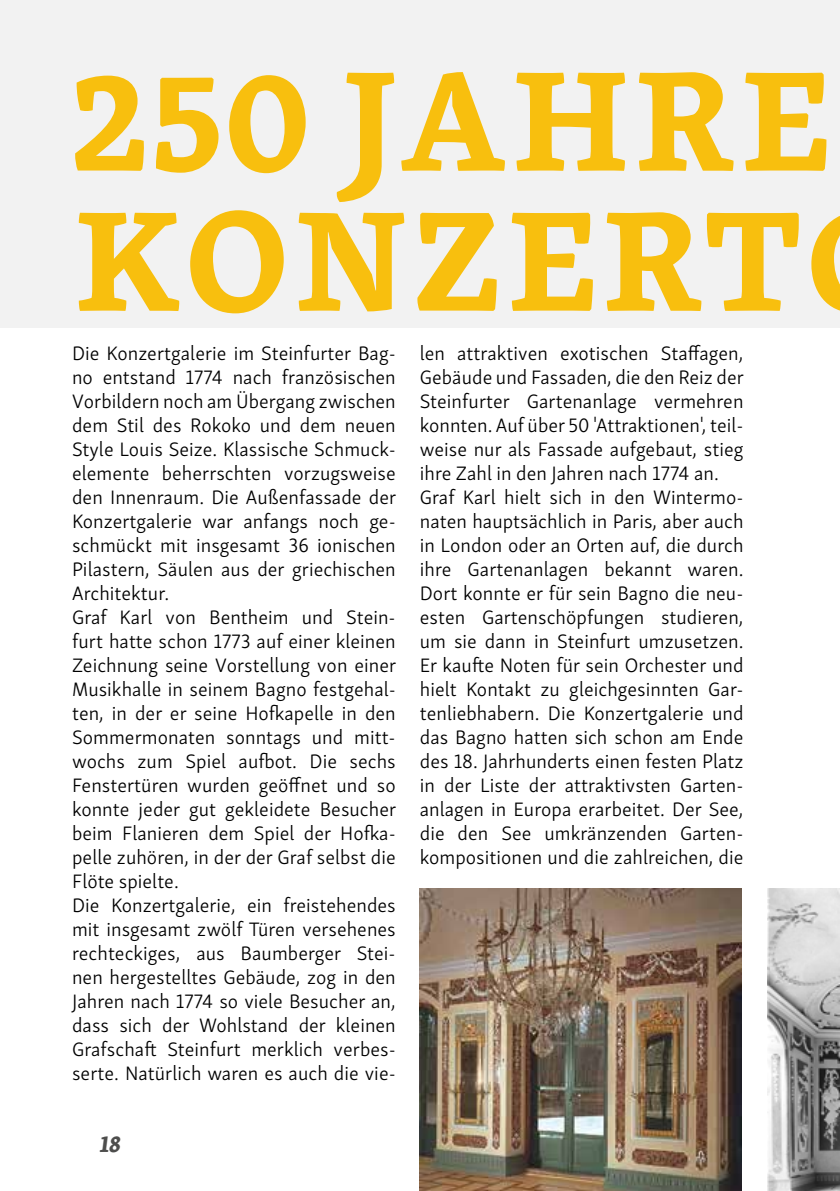
<style>
.page{position:relative;width:840px;height:1191px;background:#fff}
.page>*{position:absolute;margin:0;border:0;box-sizing:border-box;transform-origin:0 0}
.t1{font:700 146px/140px "Skolar Latin";letter-spacing:.06em;color:#f8bf0e}
.t2{font:italic 700 24px "Skolar Latin";color:#4e4e4d}
.t3{font:300 20px/24px "Skolar Sans Latn";letter-spacing:.005em;color:#000}
</style>
<div class="page">
<div style="left:0;top:0;width:839px;height:327px;background:#f2f2f2"></div>
<img style="left:767px;top:888px;width:72px;height:303px">
<img style="left:419px;top:888px;width:322px;height:303px">
<h1 class="t1" style="left:72px;top:45px;width:758px">250 JAHRE<br>KONZERT</h1>
<p class="t3" style="left:72px;top:340px;width:325px">Die Konzertgalerie im Steinfurter Bag&shy;no entstand 1774 nach französischen Vorbildern noch am Übergang zwischen dem Stil des Rokoko und dem neuen Style Louis Seize. Klassische Schmuck&shy;elemente beherrschten vorzugsweise den Innenraum. Die Außenfassade der Konzertgalerie war anfangs noch ge&shy;schmückt mit insgesamt 36 ionischen Pilastern, Säulen aus der griechischen Architektur.<br>Graf Karl von Bentheim und Stein&shy;furt hatte schon 1773 auf einer kleinen Zeichnung seine Vorstellung von einer Musikhalle in seinem Bagno festgehal&shy;ten, in der er seine Hofkapelle in den Sommermonaten sonntags und mitt&shy;wochs zum Spiel aufbot. Die sechs Fenstertüren wurden geöffnet und so konnte jeder gut gekleidete Besucher beim Flanieren dem Spiel der Hofka&shy;pelle zuhören, in der der Graf selbst die Flöte spielte.<br>Die Konzertgalerie, ein freistehendes mit insgesamt zwölf Türen versehenes rechteckiges, aus Baumberger Stei&shy;nen hergestelltes Gebäude, zog in den Jahren nach 1774 so viele Besucher an, dass sich der Wohlstand der kleinen Grafschaft Steinfurt merklich verbes&shy;serte. Natürlich waren es auch die vie-</p>
<p class="t3" style="left:419px;top:340px;width:325px">len attraktiven exotischen Staffagen, Gebäude und Fassaden, die den Reiz der Steinfurter Gartenanlage vermehren konnten. Auf über 50 'Attraktionen', teil&shy;weise nur als Fassade aufgebaut, stieg ihre Zahl in den Jahren nach 1774 an.<br>Graf Karl hielt sich in den Wintermo&shy;naten hauptsächlich in Paris, aber auch in London oder an Orten auf, die durch ihre Gartenanlagen bekannt waren.<br>Dort konnte er für sein Bagno die neu&shy;esten Gartenschöpfungen studieren, um sie dann in Steinfurt umzusetzen.<br>Er kaufte Noten für sein Orchester und hielt Kontakt zu gleichgesinnten Gar&shy;tenliebhabern. Die Konzertgalerie und das Bagno hatten sich schon am Ende des 18. Jahrhunderts einen festen Platz in der Liste der attraktivsten Garten&shy;anlagen in Europa erarbeitet. Der See, die den See umkränzenden Garten&shy;kompositionen und die zahlreichen, die</p>
<p class="t2" style="left:100px;top:1124px;width:22px">18</p>
</div>
